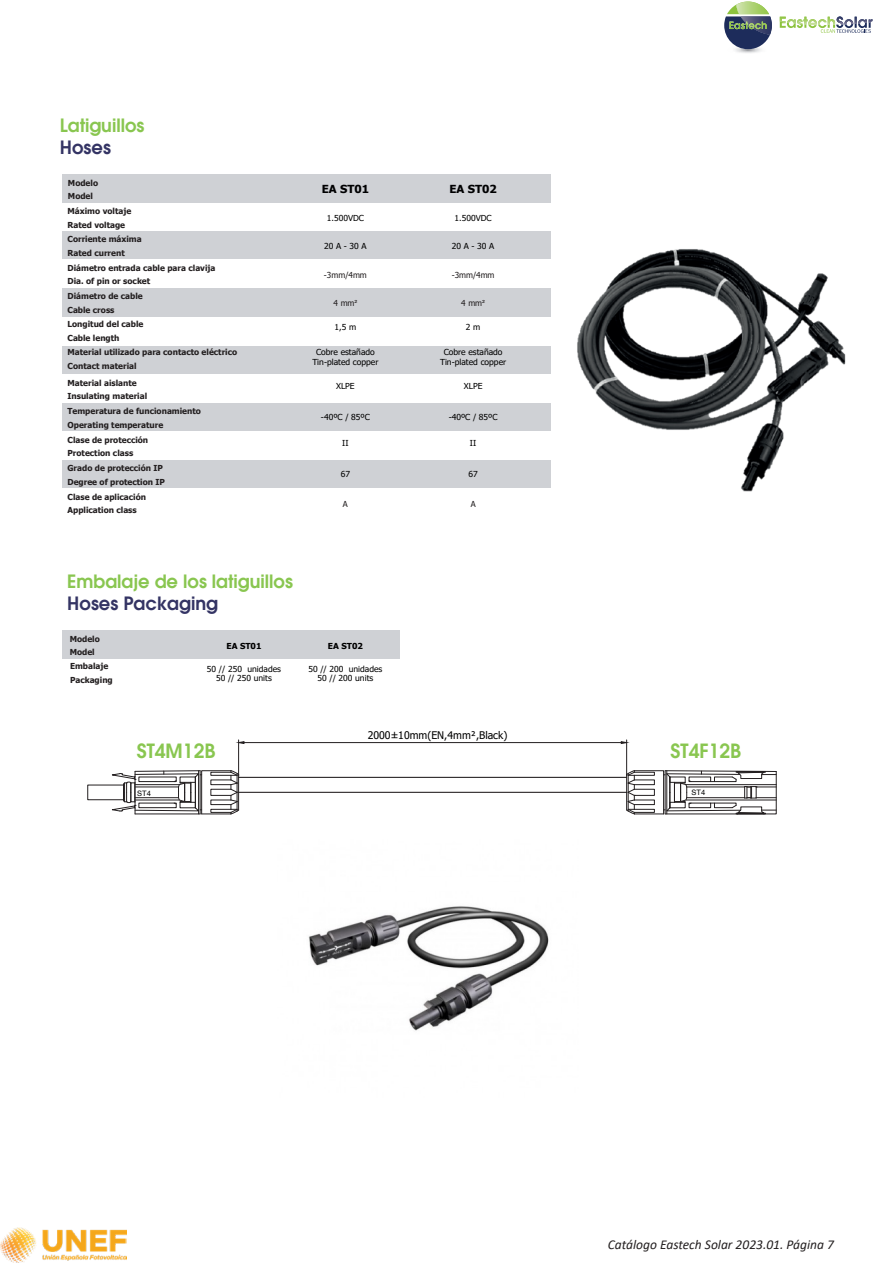
<style>
.page{position:relative;width:893px;height:1263px;background:#fff}
.page>*{position:absolute;margin:0;border:0;box-sizing:border-box;transform-origin:0 0}
.t1{font:600 19.2px "Avant Garde";color:#89c650}
.t2{font:600 18px/21.6px "Avant Garde";color:#89c650}
.t3{font:italic 13.5px "Calibri";color:#231f20}
.t4{font:700 11.1px "Tahoma";color:#000001;scale:1.04 1}
.t5{font:10.5px "Tahoma";color:#000001}
.t6{font:700 8.25px/13.5px "Tahoma";color:#231f20}
.t7{font:8.25px/9.9px "Tahoma";color:#000;text-align:center}
.t8{font:8.25px "Tahoma";color:#231f20}
.t9{font:700 8.25px "Tahoma";color:#000}
.t10{font:7.5px "Helvetica";color:#000001}
.s1{color:#343464}
.s2{font-family:"Arial"}
</style>
<div class="page">
<img style="left:308px;top:906px;width:241px;height:125px">
<div style="left:62px;top:231px;width:489px;height:28px;background:#cfd1d5"></div>
<div style="left:62px;top:288px;width:489px;height:29px;background:#cfd1d5"></div>
<div style="left:62px;top:345px;width:489px;height:29px;background:#cfd1d5"></div>
<div style="left:62px;top:402px;width:489px;height:29px;background:#cfd1d5"></div>
<div style="left:62px;top:174px;width:489px;height:28px;background:#cfd1d5"></div>
<div style="left:62px;top:459px;width:489px;height:29px;background:#cfd1d5"></div>
<div style="left:62px;top:630px;width:338px;height:28px;background:#cfd1d5"></div>
<img style="left:577px;top:249px;width:269px;height:243px">
<hr style="left:239px;top:777px;width:388px;height:1px;background:#231f20">
<hr style="left:239px;top:792px;width:388px;height:1px;background:#231f20">
<hr style="left:238px;top:740px;width:1px;height:36px;background:#231f20">
<hr style="left:626px;top:740px;width:1px;height:36px;background:#231f20">
<hr style="left:244px;top:742px;width:377px;height:1px;background:#231f20">
<svg style="left:238px;top:741px;width:7px;height:3px"></svg>
<svg style="left:620px;top:741px;width:7px;height:3px"></svg>
<svg style="left:625px;top:769px;width:152px;height:46px"></svg>
<svg style="left:87px;top:769px;width:153px;height:46px"></svg>
<hr style="left:628px;top:773px;width:1px;height:38px;background:#231f20">
<hr style="left:237px;top:773px;width:1px;height:38px;background:#231f20">
<img style="left:735px;top:49px;width:27px;height:4px">
<svg style="left:724px;top:2px;width:48px;height:47px"></svg>
<svg style="left:780px;top:16px;width:92px;height:17px"></svg>
<img style="left:0;top:1228px;width:126px;height:35px">
<p class="t2" style="left:60px;top:115px;width:86px">Latiguillos<br><span class="s1">Hoses</span></p>
<p class="t6" style="left:68px;top:177px;width:32px">Modelo<br>Model</p>
<p class="t4" style="left:322px;top:181px;width:47px">EA ST01</p>
<p class="t6" style="left:68px;top:205px;width:65px">Máximo voltaje<br>Rated voltage</p>
<p class="t6" style="left:68px;top:233px;width:76px">Corriente máxima<br>Rated current</p>
<p class="t6" style="left:68px;top:261px;width:149px">Diámetro entrada cable para clavija<br>Dia. of pin or socket</p>
<p class="t7" style="left:327px;top:213px;width:39px">1.500VDC</p>
<p class="t7" style="left:324px;top:242px;width:44px">20 A - 30 A</p>
<p class="t8" style="left:324px;top:269px;width:44px">-3mm/4mm</p>
<p class="t6" style="left:68px;top:290px;width:77px">Diámetro de cable<br>Cable cross</p>
<p class="t6" style="left:68px;top:318px;width:77px">Longitud del cable<br>Cable length</p>
<p class="t6" style="left:68px;top:346px;width:171px">Material utilizado para contacto eléctrico<br>Contact material</p>
<p class="t6" style="left:68px;top:376px;width:81px">Material aislante<br>Insulating material</p>
<p class="t6" style="left:68px;top:405px;width:135px">Temperatura de funcionamiento<br>Operating temperature</p>
<p class="t6" style="left:68px;top:433px;width:82px">Clase de protección<br>Protection class</p>
<p class="t6" style="left:68px;top:491px;width:80px">Clase de aplicación<br>Application class</p>
<p class="t6" style="left:68px;top:462px;width:99px">Grado de protección IP<br>Degree of protection IP</p>
<p class="t8" style="left:334px;top:298px;width:25px">4 mm<span class="s2">²</span></p>
<p class="t7" style="left:335px;top:323px;width:23px">1,5 m</p>
<p class="t7" style="left:312px;top:348px;width:68px">Cobre estañado<br>Tin-plated copper</p>
<p class="t7" style="left:336px;top:381px;width:20px">XLPE</p>
<p class="t7" style="left:321px;top:413px;width:50px">-40ºC / 85ºC</p>
<p class="t7" style="left:342px;top:438px;width:8px">II</p>
<p class="t7" style="left:341px;top:470px;width:11px">67</p>
<p class="t8" style="left:343px;top:498px;width:6px">A</p>
<p class="t2" style="left:67px;top:570px;width:227px">Embalaje de los latiguillos<br><span class="s1">Hoses Packaging</span></p>
<p class="t6" style="left:70px;top:632px;width:32px">Modelo<br>Model</p>
<p class="t9" style="left:226px;top:640px;width:37px">EA ST01</p>
<p class="t9" style="left:328px;top:640px;width:37px">EA ST02</p>
<p class="t6" style="left:70px;top:660px;width:44px">Embalaje<br>Packaging</p>
<p class="t7" style="left:207px;top:664px;width:76px">50 // 250 unidades<br>50 // 250 units</p>
<p class="t7" style="left:308px;top:664px;width:76px">50 // 200 unidades<br>50 // 200 units</p>
<p class="t4" style="left:449px;top:181px;width:47px">EA ST02</p>
<p class="t7" style="left:455px;top:213px;width:39px">1.500VDC</p>
<p class="t7" style="left:452px;top:242px;width:44px">20 A - 30 A</p>
<p class="t8" style="left:452px;top:269px;width:44px">-3mm/4mm</p>
<p class="t8" style="left:461px;top:298px;width:25px">4 mm<span class="s2">²</span></p>
<p class="t7" style="left:466px;top:323px;width:16px">2 m</p>
<p class="t7" style="left:440px;top:348px;width:68px">Cobre estañado<br>Tin-plated copper</p>
<p class="t7" style="left:464px;top:381px;width:20px">XLPE</p>
<p class="t7" style="left:449px;top:413px;width:50px">-40ºC / 85ºC</p>
<p class="t7" style="left:470px;top:438px;width:8px">II</p>
<p class="t7" style="left:468px;top:470px;width:11px">67</p>
<p class="t8" style="left:471px;top:498px;width:6px">A</p>
<p class="t5" style="left:368px;top:728px;width:141px">2000±10mm(EN,4mm²,Black)</p>
<p class="t1" style="left:137px;top:738px;width:80px">ST4M12B</p>
<p class="t1" style="left:671px;top:738px;width:72px">ST4F12B</p>
<p class="t10" style="left:137px;top:788px;width:15px">ST4</p>
<p class="t10" style="left:691px;top:788px;width:15px">ST4</p>
<p class="t3" style="left:608px;top:1235px;width:228px">Catálogo Eastech Solar 2023.01. Página 7</p>
</div>
